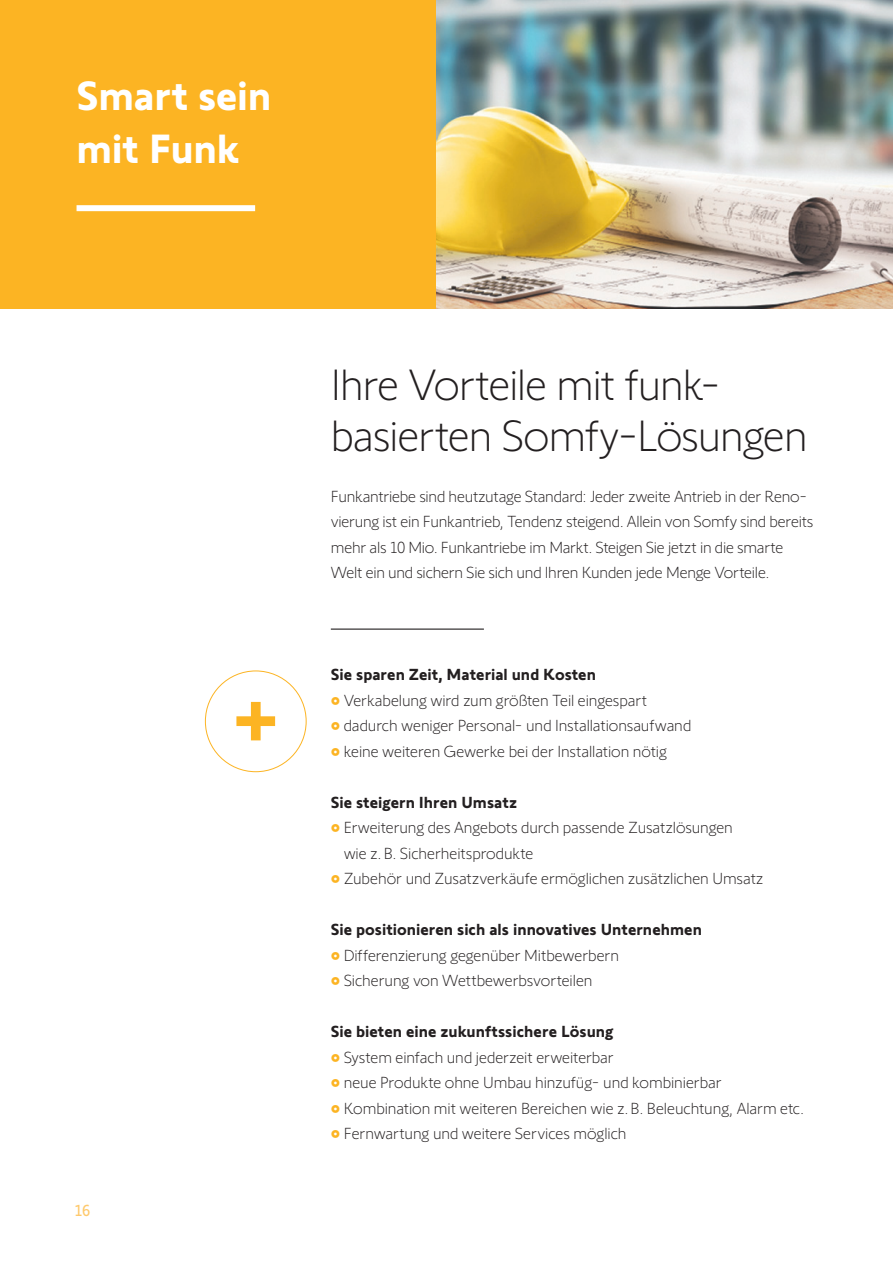
<style>
.page{position:relative;width:893px;height:1263px;background:#fff}
.page>*{position:absolute;margin:0;border:0;box-sizing:border-box;transform-origin:0 0}
.t1{font:700 88.2px "Somfy Sans";color:#fcb423}
.t2{font:300 45px/51px "Somfy Sans";letter-spacing:-.025em;color:#231f20}
.t3{font:700 42px/52.5px "Somfy Sans";letter-spacing:-.01em;color:#fff}
.t4{font:300 16.5px/25.5px "Somfy Sans";letter-spacing:-.01em;color:#231f20}
.t5{font:700 16.5px "Somfy Sans";color:#231f20}
.t6{font:16.5px "Somfy Sans";color:#fec96c}
.s1{color:#fcb423}
</style>
<div class="page">
<img style="left:435px;top:0;width:458px;height:308px">
<div style="left:0;top:0;width:435px;height:308px;background:#fcb423"></div>
<div style="left:77px;top:205px;width:178px;height:6px;background:#fff"></div>
<hr style="left:331px;top:628px;width:153px;height:2px;background:#231f20">
<h3 class="t3" style="left:77px;top:65px;width:196px">Smart sein mit Funk</h3>
<p class="t6" style="left:74px;top:1197px;width:17px">16</p>
<h1 class="t1" style="left:234px;top:649px;width:46px">+</h1>
<h2 class="t2" style="left:331px;top:355px;width:478px">Ihre Vorteile mit funk&shy;basierten Somfy-Lösungen</h2>
<p class="t4" style="left:331px;top:482px;width:484px">Funkantriebe sind heutzutage Standard: Jeder zweite Antrieb in der Reno&shy;vierung ist ein Funkantrieb, Tendenz steigend. Allein von Somfy sind bereits mehr als 10 Mio. Funkantriebe im Markt. Steigen Sie jetzt in die smarte Welt ein und sichern Sie sich und Ihren Kunden jede Menge Vorteile.</p>
<p class="t5" style="left:331px;top:661px;width:267px">Sie sparen Zeit, Material und Kosten</p>
<p class="t4" style="left:331px;top:686px;width:318px"><span class="s1">•</span> Verkabelung wird zum größten Teil eingespart</p>
<p class="t4" style="left:331px;top:711px;width:362px"><span class="s1">•</span> dadurch weniger Personal- und Installationsaufwand</p>
<p class="t4" style="left:331px;top:737px;width:338px"><span class="s1">•</span> keine weiteren Gewerke bei der Installation nötig</p>
<p class="t5" style="left:331px;top:789px;width:188px">Sie steigern Ihren Umsatz</p>
<p class="t4" style="left:344px;top:813px;width:391px;text-indent:-13px"><span class="s1">•</span> Erweiterung des Angebots durch passende Zusatzlösungen wie z. B. Sicherheitsprodukte</p>
<p class="t4" style="left:331px;top:864px;width:434px"><span class="s1">•</span> Zubehör und Zusatzverkäufe ermöglichen zusätzlichen Umsatz</p>
<p class="t5" style="left:331px;top:916px;width:373px">Sie positionieren sich als innovatives Unternehmen</p>
<p class="t4" style="left:331px;top:941px;width:290px"><span class="s1">•</span> Differenzierung gegenüber Mitbewerbern</p>
<p class="t4" style="left:331px;top:966px;width:263px"><span class="s1">•</span> Sicherung von Wettbewerbsvorteilen</p>
<p class="t5" style="left:331px;top:1018px;width:284px">Sie bieten eine zukunftssichere Lösung</p>
<p class="t4" style="left:331px;top:1043px;width:285px"><span class="s1">•</span> System einfach und jederzeit erweiterbar</p>
<p class="t4" style="left:331px;top:1068px;width:392px"><span class="s1">•</span> neue Produkte ohne Umbau hinzufüg- und kombinierbar</p>
<p class="t4" style="left:331px;top:1094px;width:475px"><span class="s1">•</span> Kombination mit weiteren Bereichen wie z. B. Beleuchtung, Alarm etc.</p>
<p class="t4" style="left:331px;top:1119px;width:297px"><span class="s1">•</span> Fernwartung und weitere Services möglich</p>
</div>
